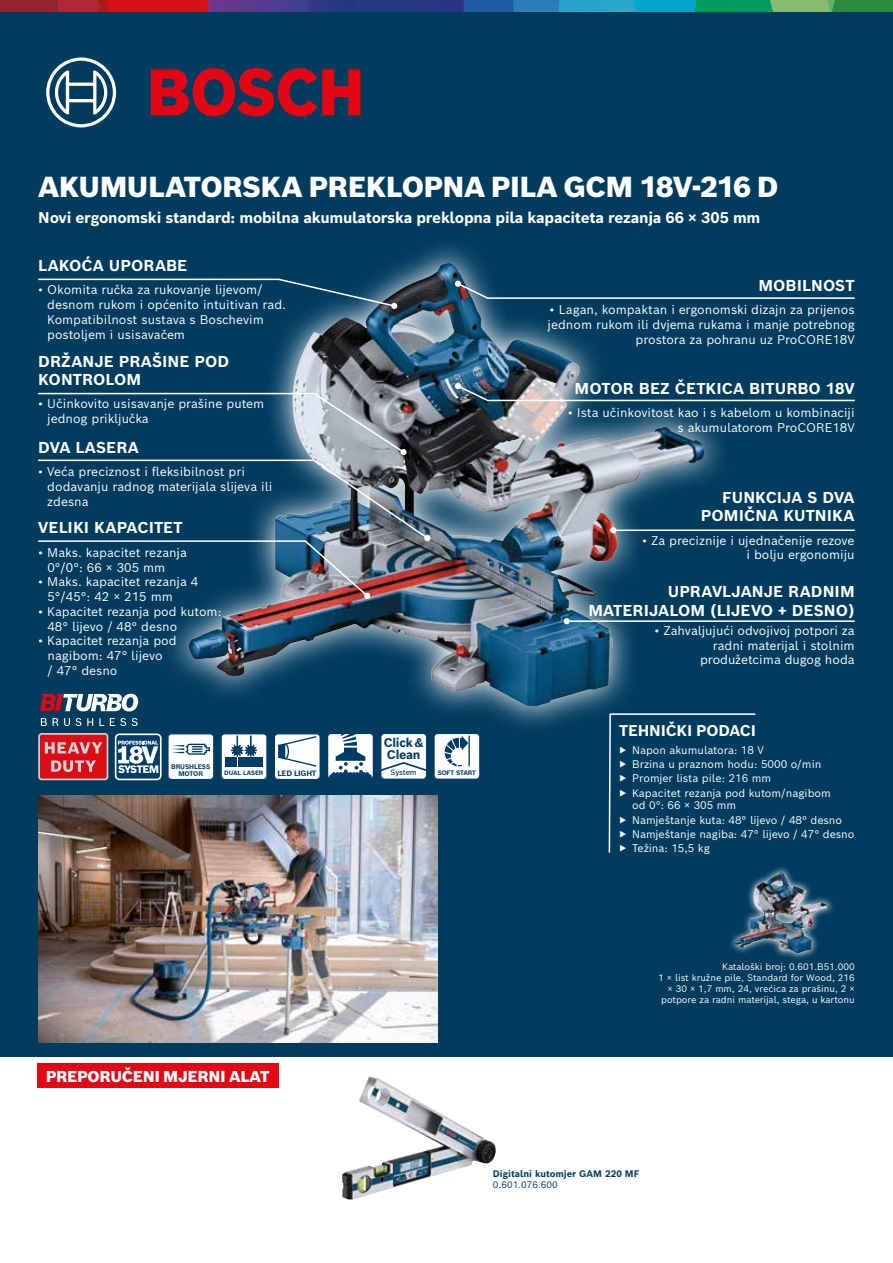
<style>
.page{position:relative;width:893px;height:1263px;background:#013c5f}
.page>*{position:absolute;margin:0;border:0;box-sizing:border-box;transform-origin:0 0}
.t1{font:900 28.2px "Bosch Sans";letter-spacing:-.025em;color:#fff}
.t2{font:700 15.3px/18.5px "Bosch Sans";letter-spacing:.005em;color:#fff;text-align:right}
.t3{font:900 15.3px "Bosch Sans";letter-spacing:-.02em;color:#fff}
.t4{font:700 15.15px "Bosch Sans";letter-spacing:-.015em;color:#fff}
.t5{font:12.3px/14.7px "Bosch Sans";color:#fff}
.t6{font:700 12.3px/12.3px "Bosch Sans";letter-spacing:-.025em;color:#003c68}
.t7{font:10.8px/14.2px "Bosch Sans";color:#fff}
.t8{font:9.15px/11.1px "Bosch Sans";color:#fff;text-align:right}
.t9{font:700 9.15px "Bosch Sans";color:#013c5f}
.t10{font:9.15px "Bosch Sans";color:#013c5f}
.t11{font:700 7.65px "Bosch Sans";letter-spacing:-.025em;color:#003c68}
.t12{font:500 7.65px "Bosch Sans";letter-spacing:-.02em;color:#003c68}
.t13{font:700 6.6px/6.8px "Bosch Sans";letter-spacing:-.015em;color:#003c68;text-align:center}
.t14{font:700 6.45px "Bosch Sans";letter-spacing:-.02em;color:#003c68}
.t15{font:700 6.15px "Bosch Sans";letter-spacing:-.02em;color:#003c68}
</style>
<div class="page">
<div style="left:0;top:0;width:57px;height:12px;background:#942330"></div>
<svg style="left:57px;top:0;width:836px;height:12px;background:#4a6278"></svg>
<svg style="left:151px;top:68px;width:209px;height:48px"></svg>
<svg style="left:46px;top:57px;width:70px;height:70px"></svg>
<img style="left:171px;top:246px;width:549px;height:480px">
<img style="left:189px;top:263px;width:257px;height:410px">
<svg style="left:38px;top:278px;width:359px;height:31px"></svg>
<img style="left:455px;top:383px;width:400px;height:19px">
<svg style="left:455px;top:281px;width:400px;height:19px"></svg>
<hr style="left:613px;top:529px;width:242px;height:2px;background:#fff">
<svg style="left:610px;top:527px;width:6px;height:6px"></svg>
<hr style="left:567px;top:620px;width:288px;height:2px;background:#fff">
<svg style="left:564px;top:618px;width:6px;height:6px"></svg>
<svg style="left:38px;top:392px;width:392px;height:207px"></svg>
<div style="left:400px;top:449px;width:7px;height:6px;background:#fff;border-radius:50%"></div>
<img style="left:730px;top:867px;width:103px;height:92px">
<img style="left:734px;top:872px;width:48px;height:75px">
<img style="left:38px;top:796px;width:399px;height:247px">
<svg style="left:115px;top:733px;width:205px;height:48px"></svg>
<svg style="left:40px;top:694px;width:98px;height:17px"></svg>
<svg style="left:41px;top:718px;width:6px;height:8px"></svg>
<svg style="left:53px;top:718px;width:17px;height:8px"></svg>
<svg style="left:76px;top:718px;width:5px;height:8px"></svg>
<svg style="left:87px;top:718px;width:6px;height:8px"></svg>
<svg style="left:99px;top:718px;width:5px;height:8px"></svg>
<svg style="left:110px;top:718px;width:16px;height:8px"></svg>
<svg style="left:132px;top:718px;width:6px;height:8px"></svg>
<div style="left:0;top:1057px;width:893px;height:206px;background:#fff"></div>
<img style="left:342px;top:1076px;width:154px;height:124px">
<div style="left:327px;top:732px;width:47px;height:48px;background:#003c68;border-radius:5px"></div>
<svg style="left:328px;top:734px;width:45px;height:44px"></svg>
<svg style="left:381px;top:734px;width:99px;height:45px;background:#cedae1"></svg>
<hr style="left:468px;top:736px;width:2px;height:30px;background:#003c68">
<svg style="left:38px;top:733px;width:70px;height:47px;background:#d6454c"></svg>
<div style="left:37px;top:1064px;width:242px;height:24px;background:#e30613"></div>
<svg style="left:608px;top:713px;width:148px;height:140px"></svg>
<h1 class="t1" style="left:38px;top:163px;width:742px">AKUMULATORSKA PREKLOPNA PILA GCM 18V-216 D</h1>
<p class="t4" style="left:38px;top:205px;width:724px">Novi ergonomski standard: mobilna akumulatorska preklopna pila kapaciteta rezanja 66 × 305 mm</p>
<p class="t2" style="left:38px;top:255px;width:151px">LAKOĆA UPORABE</p>
<p class="t5" style="left:47px;top:281px;width:240px;text-indent:-9px">• Okomita ručka za rukovanje lijevom/ desnom rukom i općenito intuitivan rad.<br>Kompatibilnost sustava s Boschevim postoljem i usisavačem</p>
<p class="t2" style="left:758px;top:275px;width:98px">MOBILNOST</p>
<p class="t5" style="left:548px;top:302px;width:309px;text-align:right">• Lagan, kompaktan i ergonomski dizajn za prijenos jednom rukom ili dvjema rukama i manje potrebnog prostora za pohranu uz ProCORE18V</p>
<p class="t2" style="left:38px;top:350px;width:192px;text-align:left">DRŽANJE PRAŠINE POD<br>KONTROLOM</p>
<p class="t5" style="left:47px;top:395px;width:218px;text-indent:-9px">• Učinkovito usisavanje prašine putem jednog priključka</p>
<p class="t2" style="left:38px;top:436px;width:102px">DVA LASERA</p>
<p class="t5" style="left:47px;top:463px;width:227px;text-indent:-9px">• Veća preciznost i fleksibilnost pri dodavanju radnog materijala slijeva ili zdesna</p>
<p class="t2" style="left:38px;top:517px;width:146px">VELIKI KAPACITET</p>
<p class="t5" style="left:47px;top:544px;width:141px;text-indent:-9px">• Maks. kapacitet rezanja<br>0°/0°: 66 × 305 mm</p>
<p class="t5" style="left:47px;top:573px;width:152px;text-indent:-9px">• Maks. kapacitet rezanja 4<br>5°/45°: 42 × 215 mm</p>
<p class="t5" style="left:47px;top:603px;width:176px;text-indent:-9px">• Kapacitet rezanja pod kutom:<br>48° lijevo / 48° desno</p>
<p class="t5" style="left:47px;top:632px;width:131px;text-indent:-9px">• Kapacitet rezanja pod nagibom: 47° lijevo<br>/ 47° desno</p>
<p class="t13" style="left:171px;top:763px;width:41px">BRUSHLESS<br>MOTOR</p>
<p class="t15" style="left:224px;top:769px;width:41px">DUAL LASER</p>
<p class="t11" style="left:277px;top:767px;width:41px">LED LIGHT</p>
<p class="t3" style="left:46px;top:1064px;width:225px">PREPORUČENI MJERNI ALAT</p>
<p class="t6" style="left:384px;top:735px;width:41px">Click&amp;<br>Clean</p>
<p class="t12" style="left:391px;top:767px;width:28px">System</p>
<p class="t14" style="left:438px;top:768px;width:40px">SOFT START</p>
<p class="t2" style="left:575px;top:378px;width:282px">MOTOR BEZ ČETKICA BITURBO 18V</p>
<p class="t5" style="left:568px;top:404px;width:288px;text-align:right">• Ista učinkovitost kao i s kabelom u kombinaciji s akumulatorom ProCORE18V</p>
<p class="t2" style="left:701px;top:487px;width:155px">FUNKCIJA S DVA<br>POMIČNA KUTNIKA</p>
<p class="t5" style="left:642px;top:532px;width:214px;text-align:right">• Za preciznije i ujednačenije rezove i bolju ergonomiju</p>
<p class="t2" style="left:588px;top:581px;width:268px">UPRAVLJANJE RADNIM<br>MATERIJALOM (LIJEVO + DESNO)</p>
<p class="t5" style="left:654px;top:622px;width:202px;text-align:right">• Zahvaljujući odvojivoj potpori za radni materijal i stolnim produžetcima dugog hoda</p>
<p class="t4" style="left:619px;top:718px;width:138px">TEHNIČKI PODACI</p>
<p class="t7" style="left:619px;top:742px;width:213px">▶ Napon akumulatora: 18 V<br>▶ Brzina u praznom hodu: 5000 o/min ▶ Promjer lista pile: 216 mm<br>▶ Kapacitet rezanja pod kutom/nagibom</p>
<p class="t7" style="left:619px;top:797px;width:237px;text-indent:13px">od 0°: 66 × 305 mm<br>▶ Namještanje kuta: 48° lijevo / 48° desno<br>▶ Namještanje nagiba: 47° lijevo / 47° desno ▶ Težina: 15,5 kg</p>
<p class="t8" style="left:658px;top:960px;width:198px">Kataloški broj: 0.601.B51.000<br>1 × list kružne pile, Standard for Wood, 216 × 30 × 1,7 mm, 24, vrećica za prašinu, 2 × potpore za radni materijal, stega, u kartonu</p>
<p class="t9" style="left:493px;top:1166px;width:148px">Digitalni kutomjer GAM 220 MF</p>
<p class="t10" style="left:493px;top:1177px;width:66px">0.601.076.600</p>
</div>
